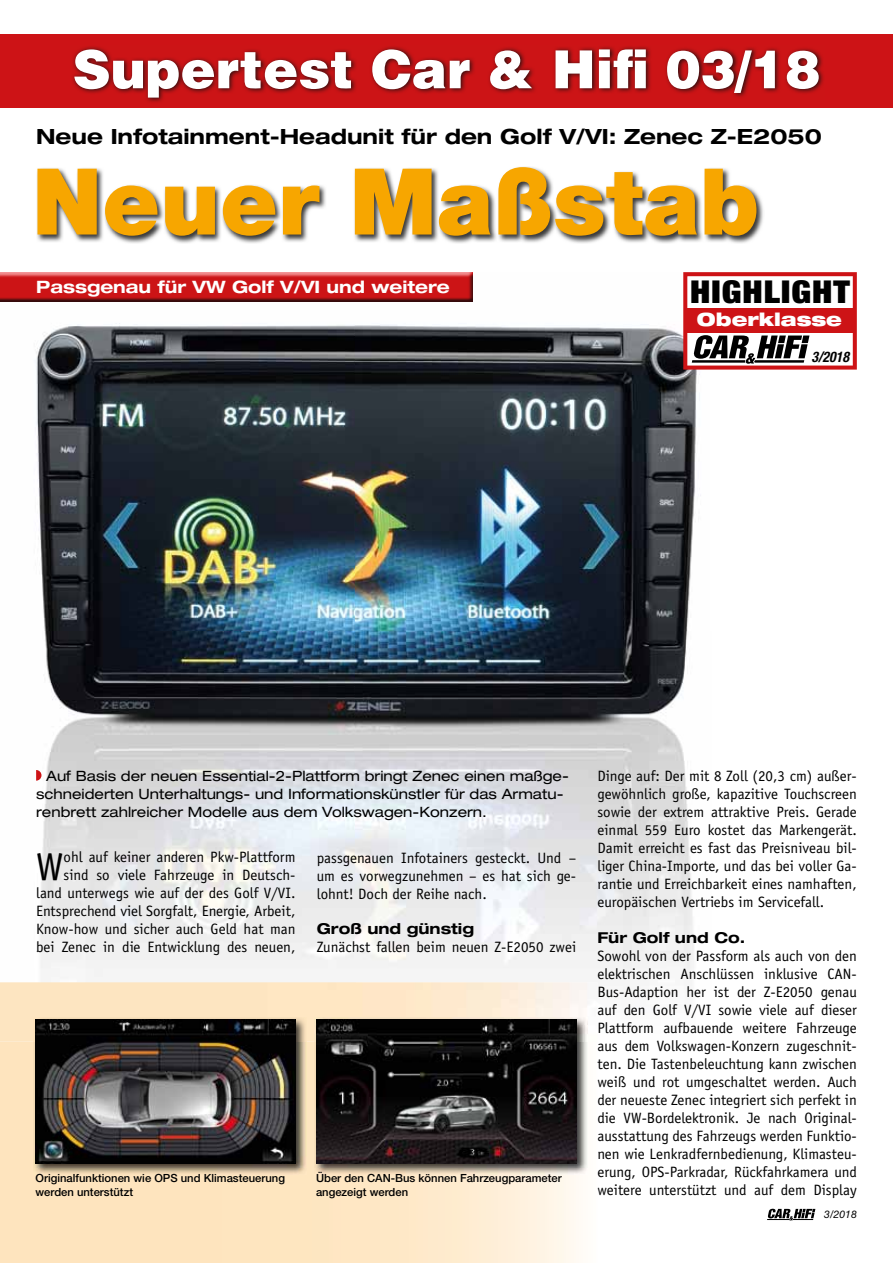
<style>
.page{position:relative;width:893px;height:1263px;background:#fff}
.page>*{position:absolute;margin:0;border:0;box-sizing:border-box;transform-origin:0 0}
.t1{font:900 92.25px "Helvetica Neue";color:#f7a600}
.t2{font:900 52.5px "Helvetica";color:#fff}
.t3{font:39px "Officina Sans";color:#000}
.t4{font:900 expanded 31.5px "Helvetica Neue";letter-spacing:.03em;color:#000;scale:1.12 1}
.t5{font:700 expanded 21px "Helvetica Neue";color:#000}
.t6{font:900 expanded 18.15px "Helvetica Neue";color:#fff}
.t7{font:700 expanded 17.1px "Helvetica Neue";color:#fff}
.t8{font:15px/18px "Officina Sans";color:#000;text-align:justify}
.t9{font:700 expanded 15px "Helvetica Neue";color:#000}
.t10{font:italic 700 condensed 14.55px "Helvetica Neue";color:#000;scale:.95 1}
.t11{font:expanded 14.25px/18px "Helvetica Neue";color:#000}
.t12{font:500 11.25px/13.5px "Helvetica Neue";color:#000}
.t13{font:italic 10.5px "Helvetica Neue";color:#000}
</style>
<div class="page">
<img style="left:36px;top:273px;width:665px;height:358px">
<img style="left:40px;top:631px;width:315px;height:346px">
<img style="left:355px;top:631px;width:339px;height:346px">
<svg style="left:0;top:1042px;width:579px;height:221px;background:#fee7c6"></svg>
<img style="left:33px;top:1017px;width:273px;height:158px">
<img style="left:36px;top:1019px;width:259px;height:144px">
<img style="left:315px;top:1017px;width:272px;height:158px">
<img style="left:317px;top:1019px;width:259px;height:144px">
<svg style="left:36px;top:770px;width:5px;height:11px"></svg>
<img style="left:37px;top:167px;width:726px;height:76px">
<img style="left:0;top:273px;width:472px;height:29px">
<svg style="left:683px;top:272px;width:174px;height:98px"></svg>
<svg style="left:767px;top:1209px;width:48px;height:11px"></svg>
<div style="left:0;top:34px;width:893px;height:74px;background:#cd1316"></div>
<img style="left:72px;top:46px;width:752px;height:56px">
<h2 class="t2" style="left:73px;top:35px;width:749px">Supertest Car &amp; Hifi 03/18</h2>
<h3 class="t5" style="left:36px;top:124px;width:787px">Neue Infotainment-Headunit für den Golf V/VI: Zenec Z-E2050</h3>
<h1 class="t1" style="left:32px;top:147px;width:729px">Neuer Maßstab</h1>
<p class="t7" style="left:36px;top:276px;width:415px">Passgenau für VW Golf V/VI und weitere</p>
<h3 class="t4" style="left:690px;top:272px;width:144px">HIGHLIGHT</h3>
<p class="t6" style="left:697px;top:308px;width:147px">Oberklasse</p>
<p class="t10" style="left:811px;top:348px;width:41px">3/2018</p>
<p class="t11" style="left:36px;top:766px;width:534px;text-indent:10px">Auf Basis der neuen Essential-2-Plattform bringt Zenec einen maßge&shy;schneiderten Unterhaltungs- und Informationskünstler für das Armatu&shy;renbrett zahlreicher Modelle aus dem Volkswagen-Konzern.</p>
<p class="t8" style="left:317px;top:849px;width:261px">passgenauen Infotainers gesteckt. Und – um es vorwegzunehmen – es hat sich ge&shy;lohnt! Doch der Reihe nach.</p>
<p class="t9" style="left:317px;top:919px;width:159px">Groß und günstig</p>
<p class="t8" style="left:317px;top:938px;width:261px">Zunächst fallen beim neuen Z-E2050 zwei</p>
<p class="t8" style="left:36px;top:848px;width:261px;text-align:right">ohl auf keiner anderen Pkw-Plattform sind so viele Fahrzeuge in Deutsch&shy;land unterwegs wie auf der des Golf V/VI.<br>Entsprechend viel Sorgfalt, Energie, Arbeit, Know-how und sicher auch Geld hat man bei Zenec in die Entwicklung des neuen,</p>
<h3 class="t3" style="left:36px;top:844px;width:29px">W</h3>
<p class="t12" style="left:36px;top:1171px;width:251px">Originalfunktionen wie OPS und Klimasteuerung werden unterstützt</p>
<p class="t12" style="left:316px;top:1171px;width:247px">Über den CAN-Bus können Fahrzeugparameter angezeigt werden</p>
<p class="t8" style="left:597px;top:767px;width:261px">Dinge auf: Der mit 8 Zoll (20,3 cm) außer&shy;gewöhnlich große, kapazitive Touchscreen sowie der extrem attraktive Preis. Gerade einmal 559 Euro kostet das Markengerät.<br>Damit erreicht es fast das Preisniveau bil&shy;liger China-Importe, und das bei voller Ga&shy;rantie und Erreichbarkeit eines namhaften, europäischen Vertriebs im Servicefall.</p>
<p class="t9" style="left:597px;top:928px;width:149px">Für Golf und Co.</p>
<p class="t8" style="left:597px;top:947px;width:261px">Sowohl von der Passform als auch von den elektrischen Anschlüssen inklusive CAN-Bus-Adaption her ist der Z-E2050 genau auf den Golf V/VI sowie viele auf dieser Plattform aufbauende weitere Fahrzeuge aus dem Volkswagen-Konzern zugeschnit&shy;ten. Die Tastenbeleuchtung kann zwischen weiß und rot umgeschaltet werden. Auch der neueste Zenec integriert sich perfekt in die VW-Bordelektronik. Je nach Original&shy;ausstattung des Fahrzeugs werden Funktio&shy;nen wie Lenkradfernbedienung, Klimasteu&shy;erung, OPS-Parkradar, Rückfahrkamera und weitere unterstützt und auf dem Display</p>
<p class="t13" style="left:824px;top:1208px;width:34px">3/2018</p>
</div>
